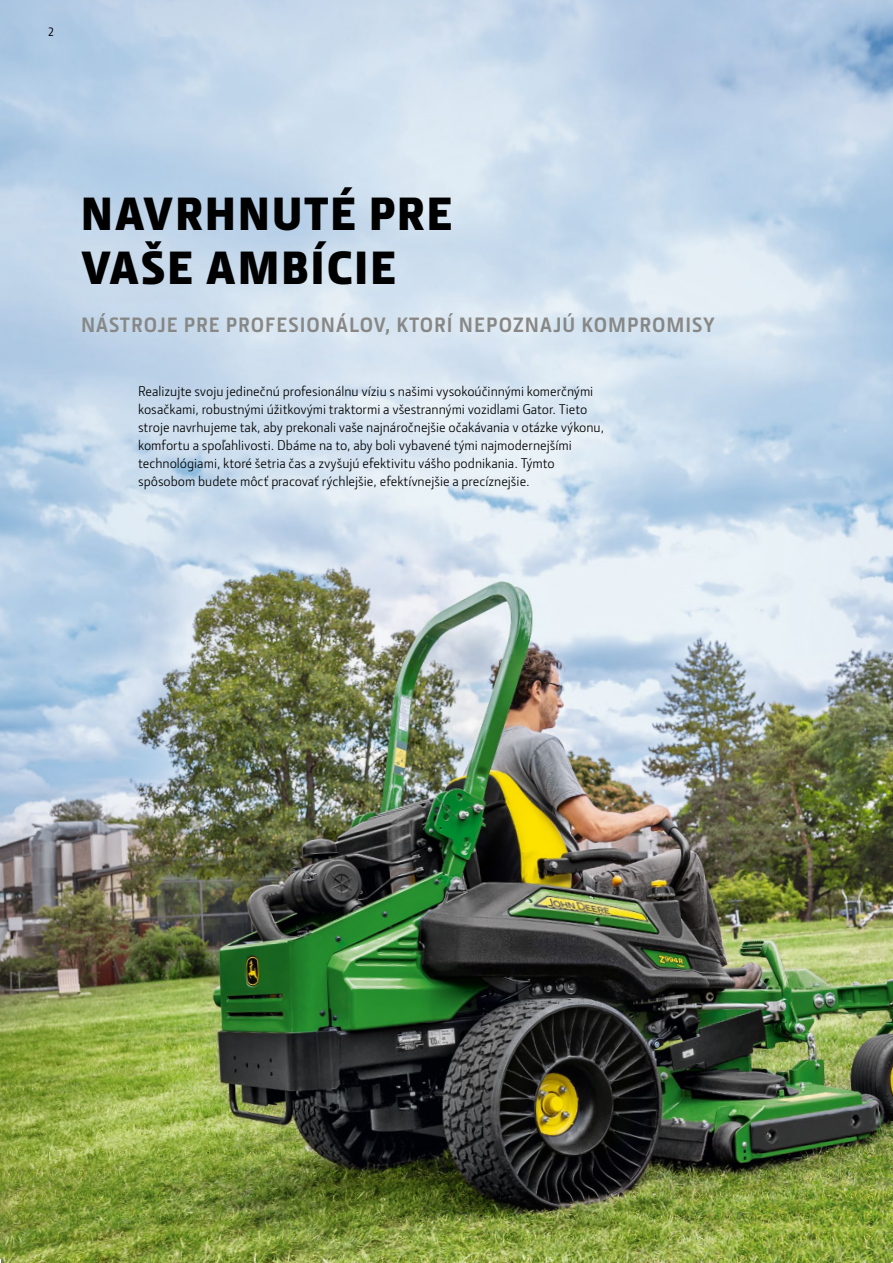
<style>
.page{position:relative;width:893px;height:1263px;background:#fff}
.page>*{position:absolute;margin:0;border:0;box-sizing:border-box;transform-origin:0 0}
._32_pt_Section_Headl{font:900 48px/54px "Section";letter-spacing:.05em;color:#000}
._14_pt_JDSPro_Subtit{font:700 21px "JD Sans Pro";letter-spacing:.05em;color:#878786}
._9_5_pt_JDSPro_Copy{font:14.25px/18px "JD Sans Pro";color:#000}
._8_pt_JDSPro_Pagenu{font:500 12px "JD Sans Pro";color:#000}
</style>
<div class="page">
<img style="left:0;top:0;width:893px;height:1263px">
<p class="_8_pt_JDSPro_Pagenu" style="left:48px;top:23px;width:7px">2</p>
<p class="_32_pt_Section_Headl" style="left:81px;top:186px;width:372px">NAVRHNUTÉ PRE<br>VAŠE AMBÍCIE</p>
<p class="_14_pt_JDSPro_Subtit" style="left:81px;top:311px;width:635px">NÁSTROJE PRE PROFESIONÁLOV, KTORÍ NEPOZNAJÚ KOMPROMISY</p>
<p class="_9_5_pt_JDSPro_Copy" style="left:138px;top:381px;width:467px">Realizujte svoju jedinečnú profesionálnu víziu s našimi vysokoúčinnými komerčnými kosačkami, robustnými úžitkovými traktormi a všestrannými vozidlami Gator. Tieto stroje navrhujeme tak, aby prekonali vaše najnáročnejšie očakávania v otázke výkonu, komfortu a spoľahlivosti. Dbáme na to, aby boli vybavené tými najmodernejšími technológiami, ktoré šetria čas a zvyšujú efektivitu vášho podnikania. Týmto spôsobom budete môcť pracovať rýchlejšie, efektívnejšie a precíznejšie.</p>
</div>
